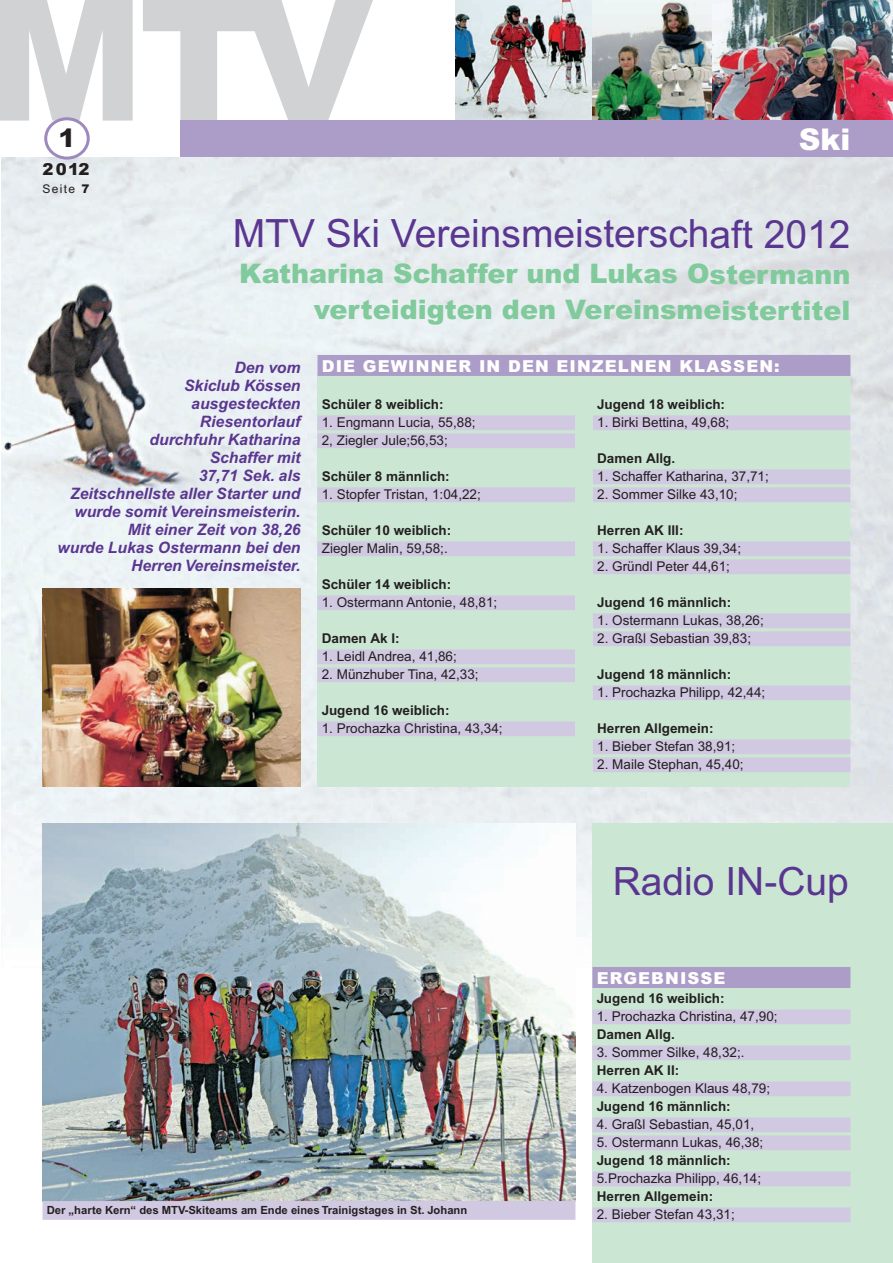
<style>
.page{position:relative;width:893px;height:1263px;background:#fff}
.page>*{position:absolute;margin:0;border:0;box-sizing:border-box;transform-origin:0 0}
.t1{font:39px "Arial";color:#5a3690}
.t2{font:900 30px "Arial";color:#fff}
.t3{font:900 27px/36.2px "Arial";color:#80ca9c;text-align:right}
.t4{font:900 25.5px "Arial";color:#231f20}
.t5{font:900 16.5px "Arial";letter-spacing:.065em;color:#fff}
.t6{font:900 16.5px "Arial";color:#231f20}
.t7{font:italic 700 15.75px/18px "Arial";color:#5a3690;text-align:right}
.t8{font:13.5px/18px "Arial";color:#231f20}
.t9{font:700 13.5px "Arial";color:#231f20}
.t10{font:12px "Arial";letter-spacing:.115em;color:#231f20}
.t11{font:700 11.25px "Arial";color:#231f20}
.s1{font-weight:900}
</style>
<div class="page">
<img style="left:1px;top:157px;width:892px;height:630px">
<div style="left:592px;top:823px;width:301px;height:440px;background:#cbe6d3"></div>
<img style="left:455px;top:0;width:137px;height:121px">
<img style="left:592px;top:0;width:121px;height:121px">
<img style="left:713px;top:0;width:180px;height:121px">
<svg style="left:143px;top:0;width:234px;height:121px"></svg>
<div style="left:180px;top:121px;width:713px;height:36px;background:#ac9cc8"></div>
<svg style="left:0;top:0;width:133px;height:160px"></svg>
<img style="left:43px;top:589px;width:257px;height:198px">
<div style="left:317px;top:373px;width:533px;height:414px;background:#cbe6d3"></div>
<div style="left:317px;top:415px;width:258px;height:15px;background:#d1c8e1"></div>
<div style="left:317px;top:433px;width:258px;height:15px;background:#d1c8e1"></div>
<div style="left:317px;top:487px;width:258px;height:15px;background:#d1c8e1"></div>
<div style="left:317px;top:541px;width:258px;height:15px;background:#d1c8e1"></div>
<div style="left:317px;top:595px;width:258px;height:15px;background:#d1c8e1"></div>
<div style="left:317px;top:649px;width:258px;height:15px;background:#d1c8e1"></div>
<div style="left:317px;top:667px;width:258px;height:15px;background:#d1c8e1"></div>
<div style="left:317px;top:721px;width:258px;height:15px;background:#d1c8e1"></div>
<div style="left:593px;top:415px;width:257px;height:15px;background:#d1c8e1"></div>
<div style="left:593px;top:469px;width:257px;height:15px;background:#d1c8e1"></div>
<div style="left:593px;top:487px;width:257px;height:15px;background:#d1c8e1"></div>
<div style="left:593px;top:541px;width:257px;height:15px;background:#d1c8e1"></div>
<div style="left:593px;top:559px;width:257px;height:15px;background:#d1c8e1"></div>
<div style="left:593px;top:613px;width:257px;height:15px;background:#d1c8e1"></div>
<div style="left:593px;top:631px;width:257px;height:15px;background:#d1c8e1"></div>
<div style="left:593px;top:685px;width:257px;height:15px;background:#d1c8e1"></div>
<div style="left:593px;top:739px;width:257px;height:15px;background:#d1c8e1"></div>
<div style="left:593px;top:757px;width:257px;height:15px;background:#d1c8e1"></div>
<div style="left:317px;top:355px;width:533px;height:21px;background:#ac9cc8"></div>
<img style="left:43px;top:823px;width:532px;height:378px">
<div style="left:592px;top:1009px;width:258px;height:15px;background:#d1c8e1"></div>
<div style="left:592px;top:1045px;width:258px;height:15px;background:#d1c8e1"></div>
<div style="left:592px;top:1081px;width:258px;height:15px;background:#d1c8e1"></div>
<div style="left:592px;top:1117px;width:258px;height:15px;background:#d1c8e1"></div>
<div style="left:592px;top:1135px;width:258px;height:15px;background:#d1c8e1"></div>
<div style="left:592px;top:1171px;width:258px;height:15px;background:#d1c8e1"></div>
<div style="left:592px;top:1207px;width:258px;height:15px;background:#d1c8e1"></div>
<div style="left:592px;top:967px;width:258px;height:21px;background:#ac9cc8"></div>
<div style="left:43px;top:1201px;width:532px;height:9px;background:#d1c8e1"></div>
<div style="left:43px;top:1210px;width:532px;height:10px;background:#d1c8e1"></div>
<h3 class="t4" style="left:58px;top:122px;width:19px">1</h3>
<h2 class="t2" style="left:799px;top:120px;width:53px">Ski</h2>
<p class="t6" style="left:43px;top:159px;width:48px">2012</p>
<p class="t10" style="left:43px;top:184px;width:48px">Seite <span class="s1">7</span></p>
<h1 class="t1" style="left:233px;top:219px;width:619px">MTV Ski Vereinsmeisterschaft 2012</h1>
<h3 class="t3" style="left:239px;top:255px;width:613px">Katharina Schaffer und Lukas Ostermann verteidigten den Vereinsmeistertitel</h3>
<p class="t7" style="left:58px;top:358px;width:245px">Den vom<br>Skiclub Kössen<br>ausgesteckten<br>Riesentorlauf<br>durchfuhr Katharina<br>Schaffer mit<br>37,71 Sek. als<br>Zeitschnellste aller Starter und wurde somit Vereins meisterin.<br>Mit einer Zeit von 38,26<br>wurde Lukas Ostermann bei den<br>Herren Vereinsmeister.</p>
<p class="t5" style="left:322px;top:355px;width:459px">DIE GEWINNER IN DEN EINZELNEN KLASSEN:</p>
<p class="t9" style="left:322px;top:396px;width:123px">Schüler 8 weiblich:</p>
<p class="t8" style="left:322px;top:414px;width:155px">1. Engmann Lucia, 55,88;<br>2, Ziegler Jule;56,53;</p>
<p class="t9" style="left:322px;top:468px;width:130px">Schüler 8 männlich:</p>
<p class="t8" style="left:322px;top:486px;width:161px">1. Stopfer Tristan, 1:04,22;</p>
<p class="t9" style="left:322px;top:522px;width:131px">Schüler 10 weiblich:</p>
<p class="t8" style="left:322px;top:540px;width:128px">Ziegler Malin, 59,58;.</p>
<p class="t9" style="left:322px;top:576px;width:131px">Schüler 14 weiblich:</p>
<p class="t8" style="left:322px;top:594px;width:177px">1. Ostermann Antonie, 48,81;</p>
<p class="t9" style="left:322px;top:630px;width:80px">Damen Ak I:</p>
<p class="t8" style="left:322px;top:648px;width:137px">1. Leidl Andrea, 41,86;</p>
<p class="t8" style="left:322px;top:666px;width:158px">2. Münzhuber Tina, 42,33;</p>
<p class="t9" style="left:322px;top:702px;width:129px">Jugend 16 weiblich:</p>
<p class="t8" style="left:322px;top:720px;width:182px">1. Prochazka Christina, 43,34;</p>
<p class="t9" style="left:597px;top:396px;width:129px">Jugend 18 weiblich:</p>
<p class="t8" style="left:597px;top:414px;width:134px">1. Birki Bettina, 49,68;</p>
<p class="t9" style="left:597px;top:450px;width:80px">Damen Allg.</p>
<p class="t8" style="left:597px;top:468px;width:173px">1. Schaffer Katharina, 37,71;</p>
<p class="t8" style="left:597px;top:486px;width:142px">2. Sommer Silke 43,10;</p>
<p class="t9" style="left:597px;top:522px;width:88px">Herren AK III:</p>
<p class="t8" style="left:597px;top:540px;width:145px">1. Schaffer Klaus 39,34;</p>
<p class="t8" style="left:597px;top:558px;width:134px">2. Gründl Peter 44,61;</p>
<p class="t9" style="left:597px;top:594px;width:136px">Jugend 16 männlich:</p>
<p class="t8" style="left:597px;top:612px;width:168px">1. Ostermann Lukas, 38,26;</p>
<p class="t8" style="left:597px;top:630px;width:155px">2. Graßl Sebastian 39,83;</p>
<p class="t9" style="left:597px;top:666px;width:136px">Jugend 18 männlich:</p>
<p class="t8" style="left:597px;top:684px;width:170px">1. Prochazka Philipp, 42,44;</p>
<p class="t9" style="left:597px;top:720px;width:118px">Herren Allgemein:</p>
<p class="t8" style="left:597px;top:738px;width:140px">1. Bieber Stefan 38,91;</p>
<p class="t8" style="left:597px;top:756px;width:148px">2. Maile Stephan, 45,40;</p>
<h1 class="t1" style="left:613px;top:867px;width:238px">Radio IN-Cup</h1>
<p class="t11" style="left:47px;top:1203px;width:422px">Der „harte Kern“ des MTV-Skiteams am Ende eines Trainigstages in St. Johann</p>
<p class="t5" style="left:597px;top:967px;width:130px">ERGEBNISSE</p>
<p class="t9" style="left:597px;top:990px;width:129px">Jugend 16 weiblich:</p>
<p class="t8" style="left:597px;top:1008px;width:182px">1. Prochazka Christina, 47,90;</p>
<p class="t9" style="left:597px;top:1026px;width:80px">Damen Allg.</p>
<p class="t8" style="left:597px;top:1044px;width:149px">3. Sommer Silke, 48,32;.</p>
<p class="t9" style="left:597px;top:1062px;width:84px">Herren AK II:</p>
<p class="t8" style="left:597px;top:1080px;width:175px">4. Katzenbogen Klaus 48,79;</p>
<p class="t9" style="left:597px;top:1098px;width:136px">Jugend 16 männlich:</p>
<p class="t8" style="left:597px;top:1116px;width:159px">4. Graßl Sebastian, 45,01,</p>
<p class="t8" style="left:597px;top:1134px;width:168px">5. Ostermann Lukas, 46,38;</p>
<p class="t9" style="left:597px;top:1152px;width:136px">Jugend 18 männlich:</p>
<p class="t8" style="left:597px;top:1170px;width:166px">5.Prochazka Philipp, 46,14;</p>
<p class="t9" style="left:597px;top:1188px;width:118px">Herren Allgemein:</p>
<p class="t8" style="left:597px;top:1206px;width:140px">2. Bieber Stefan 43,31;</p>
</div>
